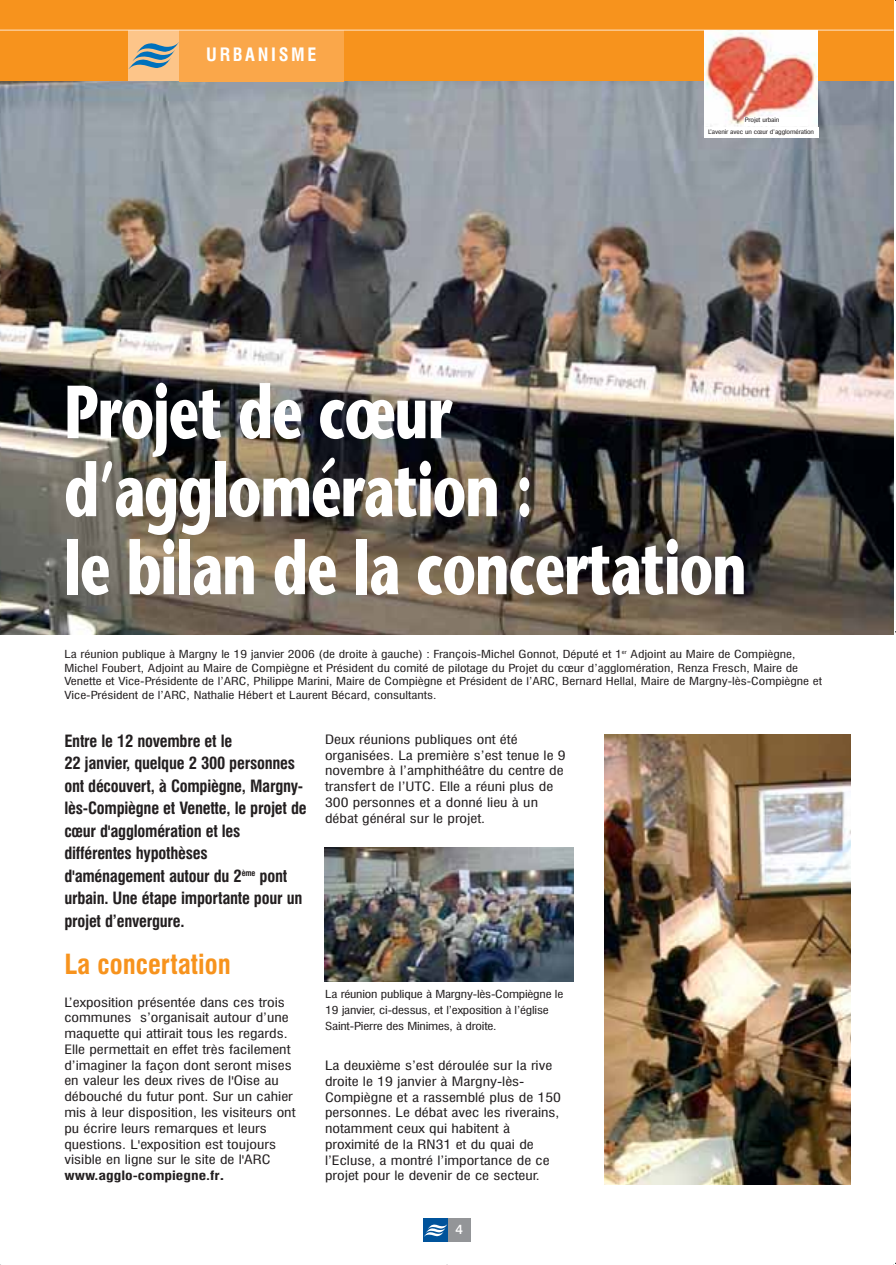
<style>
.page{position:relative;width:896px;height:1265px;background:#fff}
.page>*{position:absolute;margin:0;border:0;box-sizing:border-box;transform-origin:0 0}
.t1{font:700 75px/78px "Stone Sans";letter-spacing:-.02em;color:#fff;scale:.7 1}
.t2{font:700 condensed 27px "Swiss 721 BT";color:#f7931d}
.t3{font:700 condensed 18px "Swiss 721 BT";letter-spacing:.15em;color:#fff}
.t4{font:700 condensed 16.5px/22.5px "Swiss 721 BT";letter-spacing:-.015em;color:#231f20}
.t5{font:500 13.5px "Swiss 721 BT";color:#fff}
.t6{font:condensed 12.6px/15.8px "Swiss 721 BT";color:#231f20;scale:1.25 1}
.t7{font:condensed 10.8px/13.5px "Swiss 721 BT";color:#231f20;scale:1.25 1}
.t8{font:condensed 6px "Swiss 721 BT";letter-spacing:-.015em;color:#231f20;scale:1.25 1}
.s1{font-weight:700}
.s2{font-weight:700;font-stretch:normal}
</style>
<div class="page">
<img style="left:0;top:0;width:896px;height:1265px">
<h3 class="t3" style="left:206px;top:46px;width:112px">URBANISME</h3>
<p class="t8" style="left:745px;top:117px;width:29px">Projet urbain</p>
<p class="t8" style="left:708px;top:129px;width:86px">L’avenir avec un cœur d’agglomération</p>
<h1 class="t1" style="left:64px;top:381px;width:976px">Projet de cœur d’agglomération :<br>le bilan de la concertation</h1>
<p class="t7" style="left:64px;top:648px;width:608px">La réunion publique à Margny le 19 janvier 2006 (de droite à gauche) : François-Michel Gonnot, Député et 1<sup>er</sup> Adjoint au Maire de Compiègne, Michel Foubert, Adjoint au Maire de Compiègne et Président du comité de pilotage du Projet du cœur d’agglomération, Renza Fresch, Maire de Venette et Vice-Présidente de l’ARC, Philippe Marini, Maire de Compiègne et Président de l’ARC, Bernard Hellal, Maire de Margny-lès-Compiègne et Vice-Président de l’ARC, Nathalie Hébert et Laurent Bécard, consultants.</p>
<p class="t4" style="left:64px;top:730px;width:244px">Entre le 12 novembre et le<br>22 janvier, quelque 2 300 personnes ont découvert, à Compiègne, Margny&shy;lès-Compiègne et Venette, le projet de cœur d'agglomération et les différentes hypothèses d'aménagement autour du 2<sup>ème</sup> pont urbain. Une étape importante pour un projet d’envergure.</p>
<h2 class="t2" style="left:64px;top:951px;width:168px">La concertation</h2>
<p class="t6" style="left:64px;top:995px;width:186px">L’exposition présentée dans ces trois communes s’organisait autour d’une maquette qui attirait tous les regards.<br>Elle permettait en effet très facilement d’imaginer la façon dont seront mises en valeur les deux rives de l'Oise au débouché du futur pont. Sur un cahier mis à leur disposition, les visiteurs ont pu écrire leurs remarques et leurs questions. L'exposition est toujours visible en ligne sur le site de l'ARC <span class="s1">www.agglo-compiegne.fr</span><span class="s2">.</span></p>
<p class="t6" style="left:325px;top:732px;width:194px">Deux réunions publiques ont été organisées. La première s’est tenue le 9 novembre à l’amphithéâtre du centre de transfert de l’UTC. Elle a réuni plus de 300 personnes et a donné lieu à un débat général sur le projet.</p>
<p class="t7" style="left:325px;top:987px;width:192px;line-height:15.8px">La réunion publique à Margny-lès-Compiègne le<br>19 janvier, ci-dessus, et l’exposition à l’église<br>Saint-Pierre des Minimes, à droite.</p>
<p class="t6" style="left:325px;top:1058px;width:190px">La deuxième s’est déroulée sur la rive droite le 19 janvier à Margny-lès-Compiègne et a rassemblé plus de 150 personnes. Le débat avec les riverains, notamment ceux qui habitent à proximité de la RN31 et du quai de l’Ecluse, a montré l’importance de ce projet pour le devenir de ce secteur.</p>
<p class="t5" style="left:456px;top:1222px;width:9px">4</p>
</div>
